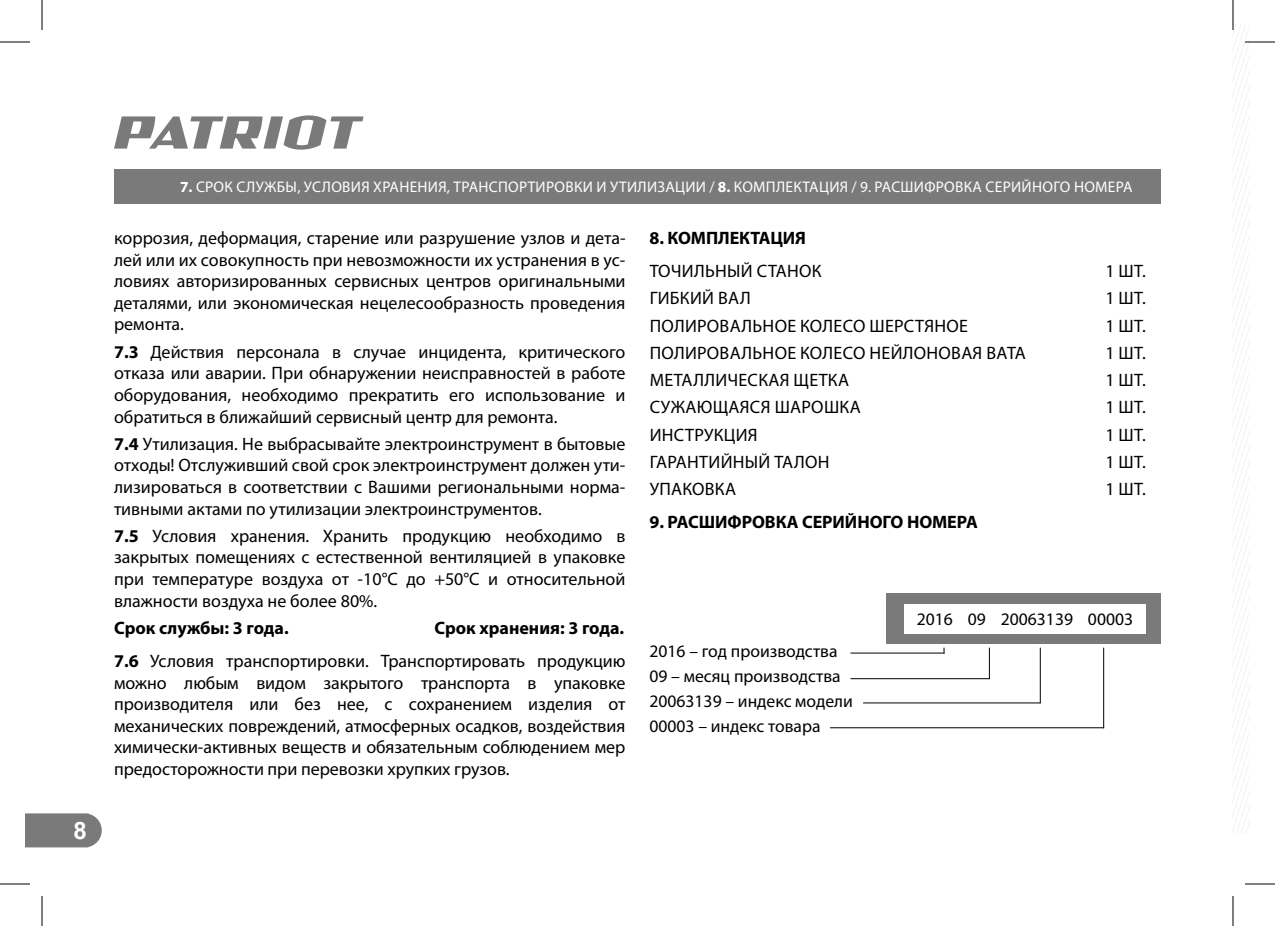
<style>
.page{position:relative;width:1275px;height:926px;background:#fff}
.page>*{position:absolute;margin:0;border:0;box-sizing:border-box;transform-origin:0 0}
.t1{font:700 24px "Arial";color:#fff}
.t2{font:18px/21.6px "Myriad Pro";color:#000;text-align:justify}
.t3{font:700 18px "Myriad Pro";letter-spacing:-.005em;color:#000}
.t4{font:17.6px/25px "Myriad Pro";color:#000}
.t5{font:15.4px "Myriad Pro";letter-spacing:.02em;color:#fff}
.s1{font-weight:700}
</style>
<div class="page">
<svg style="left:25px;top:813px;width:77px;height:34px;background:#818181"></svg>
<svg style="left:114px;top:115px;width:249px;height:35px"></svg>
<div style="left:114px;top:169px;width:1047px;height:34px;background:#7a7a7a"></div>
<div style="left:886px;top:593px;width:275px;height:51px;background:#7a7a7a"></div>
<hr style="left:850px;top:653px;width:94px;height:1px;background:#000">
<hr style="left:850px;top:678px;width:140px;height:1px;background:#000">
<hr style="left:863px;top:702px;width:177px;height:1px;background:#000">
<hr style="left:830px;top:727px;width:274px;height:1px;background:#000">
<div style="left:904px;top:604px;width:241px;height:29px;background:#fff"></div>
<hr style="left:989px;top:648px;width:1px;height:31px;background:#000">
<hr style="left:1039px;top:648px;width:1px;height:55px;background:#000">
<hr style="left:1103px;top:648px;width:1px;height:80px;background:#000">
<svg style="left:1233px;top:25px;width:17px;height:809px"></svg>
<hr style="left:1245px;top:41px;width:30px;height:2px;background:#fff">
<hr style="left:1231px;top:0;width:3px;height:30px;background:#fff">
<hr style="left:0;top:42px;width:30px;height:1px;background:#000">
<hr style="left:1245px;top:42px;width:30px;height:1px;background:#000">
<hr style="left:0;top:884px;width:30px;height:1px;background:#000">
<hr style="left:1245px;top:884px;width:30px;height:1px;background:#000">
<hr style="left:42px;top:0;width:1px;height:30px;background:#000">
<hr style="left:42px;top:896px;width:1px;height:30px;background:#000">
<hr style="left:1232px;top:0;width:1px;height:30px;background:#000">
<hr style="left:1232px;top:896px;width:1px;height:30px;background:#000">
<h1 class="t1" style="left:73px;top:817px;width:15px">8</h1>
<p class="t5" style="left:180px;top:180px;width:954px"><span class="s1">7.</span> СРОК СЛУЖБЫ, УСЛОВИЯ ХРАНЕНИЯ, ТРАНСПОРТИРОВКИ И УТИЛИЗАЦИИ / <span class="s1">8.</span> КОМПЛЕКТАЦИЯ / 9. РАСШИФРОВКА СЕРИЙНОГО НОМЕРА</p>
<p class="t2" style="left:114px;top:228px;width:513px">коррозия, деформация, старение или разрушение узлов и дета&shy;лей или их совокупность при невозможности их устранения в ус&shy;ловиях авторизированных сервисных центров оригинальными деталями, или экономическая нецелесообразность проведения ремонта.</p>
<p class="t2" style="left:114px;top:342px;width:513px"><span class="s1">7.3</span> Действия персонала в случае инцидента, критического отказа или аварии. При обнаружении неисправностей в работе оборудования, необходимо прекратить его использование и обратиться в ближайший сервисный центр для ремонта.</p>
<p class="t2" style="left:114px;top:434px;width:513px"><span class="s1">7.4</span> Утилизация. Не выбрасывайте электроинструмент в бытовые отходы! Отслуживший свой срок электроинструмент должен ути&shy;лизироваться в соответствии с Вашими региональными норма&shy;тивными актами по утилизации электроинструментов.</p>
<p class="t2" style="left:114px;top:526px;width:513px"><span class="s1">7.5</span> Условия хранения. Хранить продукцию необходимо в закрытых помещениях с естественной вентиляцией в упаковке при температуре воздуха от -10°С до +50°С и относительной влажности воздуха не более 80%.</p>
<p class="t3" style="left:114px;top:619px;width:176px">Срок службы: 3 года.</p>
<p class="t3" style="left:649px;top:229px;width:158px">8. КОМПЛЕКТАЦИЯ</p>
<p class="t2" style="left:649px;top:258px;width:377px;line-height:27.2px;text-align:left">ТОЧИЛЬНЫЙ СТАНОК<br>ГИБКИЙ ВАЛ<br>ПОЛИРОВАЛЬНОЕ КОЛЕСО ШЕРСТЯНОЕ<br>ПОЛИРОВАЛЬНОЕ КОЛЕСО НЕЙЛОНОВАЯ ВАТА<br>МЕТАЛЛИЧЕСКАЯ ЩЕТКА<br>СУЖАЮЩАЯСЯ ШАРОШКА<br>ИНСТРУКЦИЯ<br>ГАРАНТИЙНЫЙ ТАЛОН<br>УПАКОВКА</p>
<p class="t3" style="left:649px;top:513px;width:330px">9. РАСШИФРОВКА СЕРИЙНОГО НОМЕРА</p>
<p class="t2" style="left:1105px;top:258px;width:42px;line-height:27.2px">1 ШТ.<br>1 ШТ.<br>1 ШТ.<br>1 ШТ.<br>1 ШТ.<br>1 ШТ.<br>1 ШТ.<br>1 ШТ.<br>1 ШТ.</p>
<p class="t4" style="left:917px;top:607px;width:218px">2016 09 20063139 00003</p>
<p class="t2" style="left:114px;top:612px;width:513px;line-height:33px;text-align:right"><span class="s1">Срок хранения: 3 года.<br>7.6</span> Условия транспортировки. Транспортировать продукцию</p>
<p class="t2" style="left:114px;top:672px;width:513px">можно любым видом закрытого транспорта в упаковке производителя или без нее, с сохранением изделия от механических повреждений, атмосферных осадков, воздействия химически-активных веществ и обязательным соблюдением мер предосторожности при перевозки хрупких грузов.</p>
<p class="t4" style="left:649px;top:639px;width:205px">2016 – год производства<br>09 – месяц производства<br>20063139 – индекс модели<br>00003 – индекс товара</p>
</div>
